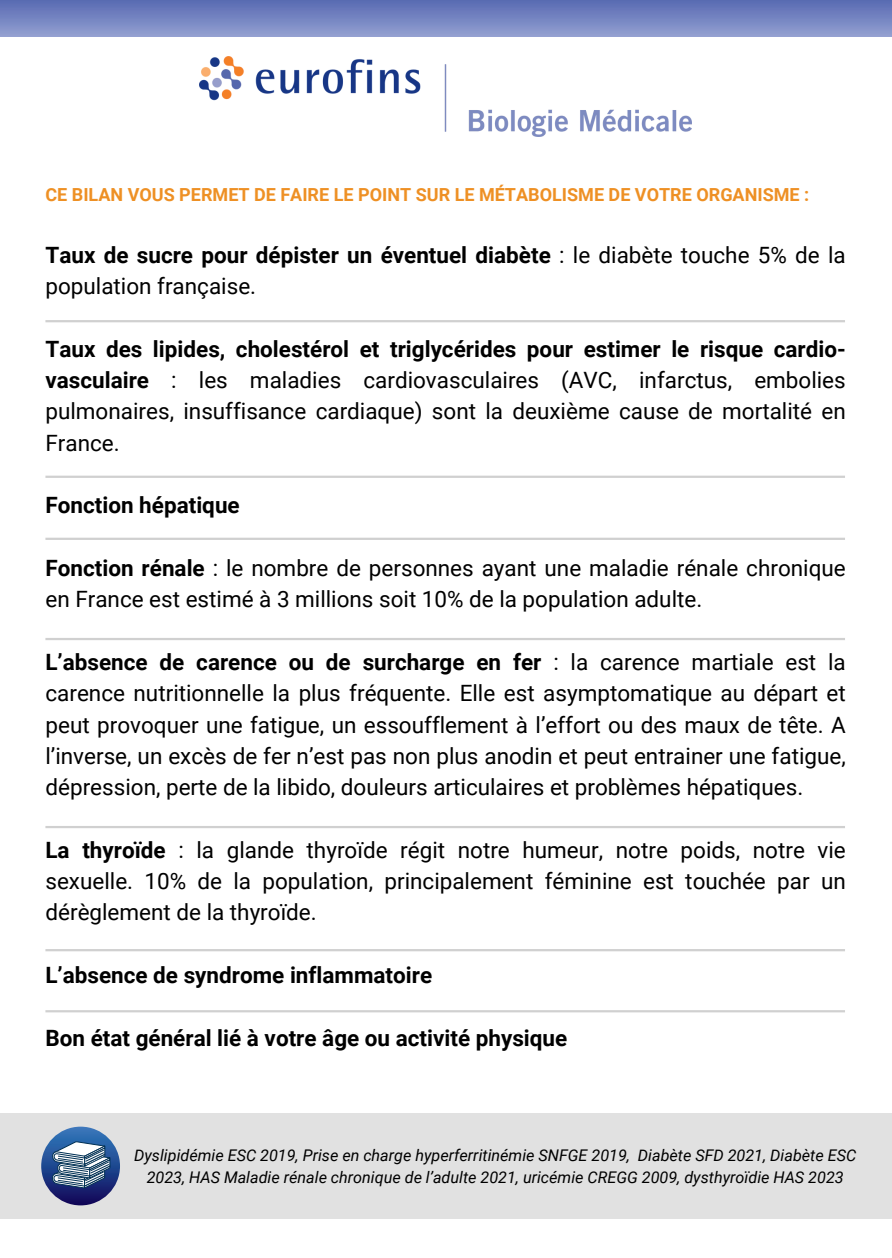
<style>
.page{position:relative;width:892px;height:1258px;background:#fff}
.page>*{position:absolute;margin:0;border:0;box-sizing:border-box;transform-origin:0 0}
.t1{font:22.5px/31.2px "Roboto";color:#000;text-align:justify}
.t2{font:700 22.5px "Roboto";color:#000}
.t3{font:700 18px "Roboto";color:#ee9024}
.t4{font:italic 16.2px/22.5px "Roboto";color:#000;text-align:center}
.s1{font-weight:700}
</style>
<div class="page">
<div style="left:0;top:1113px;width:891px;height:106px;background:#e1e1e1"></div>
<svg style="left:41px;top:1126px;width:79px;height:79px;background:#26458c"></svg>
<img style="left:200px;top:56px;width:491px;height:81px">
<svg style="left:52px;top:1141px;width:58px;height:47px;background:#6c87a5"></svg>
<hr style="left:45px;top:476px;width:799px;height:2px;background:#d0d0d0">
<hr style="left:45px;top:320px;width:799px;height:2px;background:#d0d0d0">
<hr style="left:45px;top:538px;width:799px;height:2px;background:#d0d0d0">
<hr style="left:45px;top:638px;width:799px;height:2px;background:#d0d0d0">
<hr style="left:45px;top:826px;width:799px;height:2px;background:#d0d0d0">
<hr style="left:45px;top:949px;width:799px;height:2px;background:#d0d0d0">
<hr style="left:45px;top:1010px;width:799px;height:2px;background:#d0d0d0">
<svg style="left:0;top:0;width:891px;height:37px;background:#7585c1"></svg>
<p class="t3" style="left:45px;top:184px;width:765px">CE BILAN VOUS PERMET DE FAIRE LE POINT SUR LE MÉTABOLISME DE VOTRE ORGANISME :</p>
<p class="t1" style="left:45px;top:239px;width:801px"><span class="s1">Taux de sucre pour dépister un éventuel diabète</span> : le diabète touche 5% de la population française.</p>
<p class="t1" style="left:45px;top:333px;width:801px"><span class="s1">Taux des lipides, cholestérol et triglycérides pour estimer le risque cardio&shy;vasculaire</span> : les maladies cardiovasculaires (AVC, infarctus, embolies pulmonaires, insuffisance cardiaque) sont la deuxième cause de mortalité en France.</p>
<p class="t2" style="left:45px;top:492px;width:196px">Fonction hépatique</p>
<p class="t1" style="left:45px;top:553px;width:801px"><span class="s1">Fonction rénale</span> : le nombre de personnes ayant une maladie rénale chronique en France est estimé à 3 millions soit 10% de la population adulte.</p>
<p class="t1" style="left:45px;top:646px;width:801px"><span class="s1">L’absence de carence ou de surcharge en fer</span> : la carence martiale est la carence nutritionnelle la plus fréquente. Elle est asymptomatique au départ et peut provoquer une fatigue, un essoufflement à l’effort ou des maux de tête. A l’inverse, un excès de fer n’est pas non plus anodin et peut entrainer une fatigue, dépression, perte de la libido, douleurs articulaires et problèmes hépatiques.</p>
<p class="t1" style="left:45px;top:834px;width:801px"><span class="s1">La thyroïde</span> : la glande thyroïde régit notre humeur, notre poids, notre vie sexuelle. 10% de la population, principalement féminine est touchée par un dérèglement de la thyroïde.</p>
<p class="t2" style="left:45px;top:962px;width:388px">L’absence de syndrome inflammatoire</p>
<p class="t2" style="left:45px;top:1025px;width:523px">Bon état général lié à votre âge ou activité physique</p>
<p class="t4" style="left:134px;top:1144px;width:723px">Dyslipidémie ESC 2019, Prise en charge hyperferritinémie SNFGE 2019, Diabète SFD 2021, Diabète ESC<br>2023, HAS Maladie rénale chronique de l’adulte 2021, uricémie CREGG 2009, dysthyroïdie HAS 2023</p>
</div>
